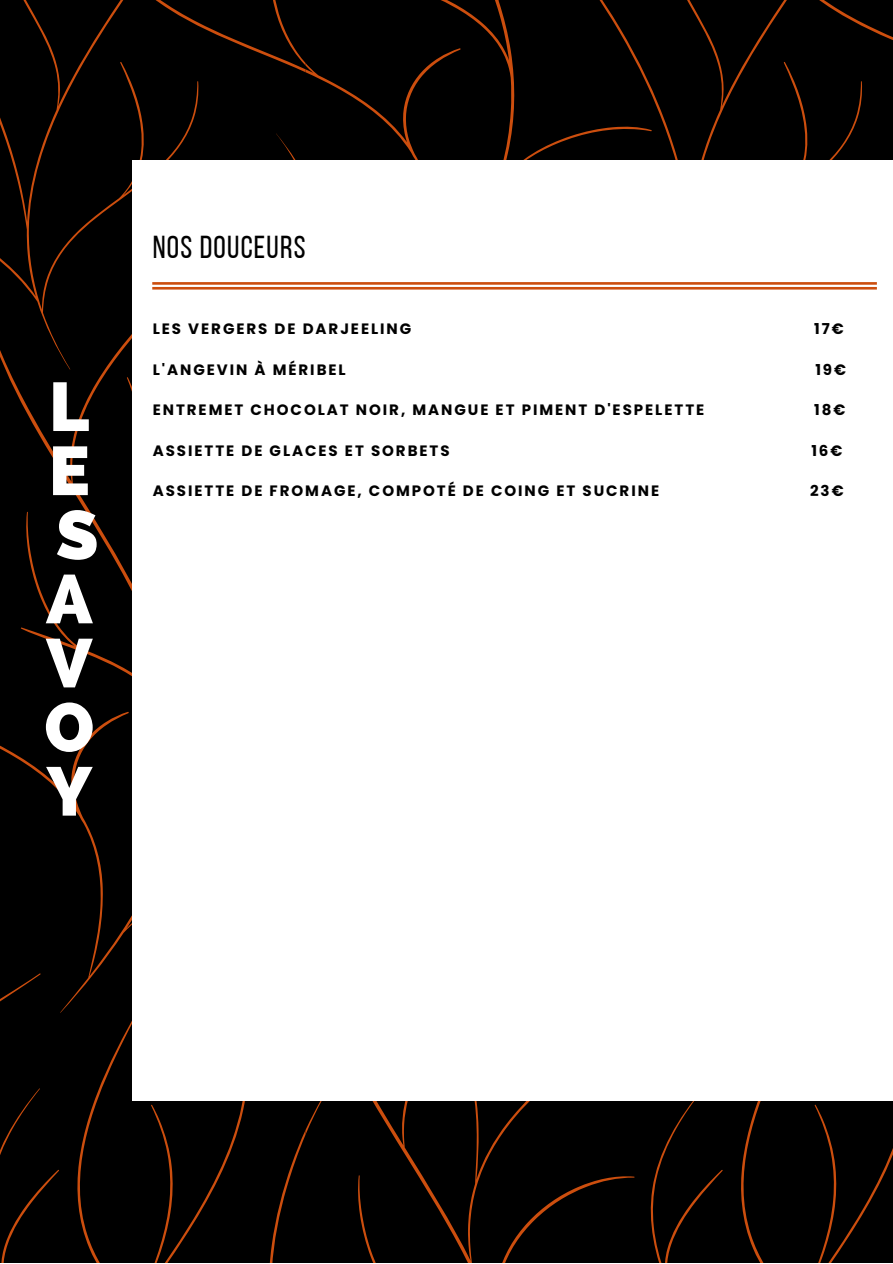
<style>
.page{position:relative;width:893px;height:1264px;background:#fff}
.page>*{position:absolute;margin:0;border:0;box-sizing:border-box;transform-origin:0 0}
.t1{font:800 68.7px/64.1px "Raleway";color:#fff}
.t2{font:31.65px "Bebas Neue";letter-spacing:.04em;color:#000}
.t3{font:700 15px "Poppins";letter-spacing:.13em;color:#000}
</style>
<div class="page">
<div style="left:0;top:0;width:305px;height:1262px;background:#000"></div>
<svg style="left:268px;top:1100px;width:37px;height:162px"></svg>
<div style="left:305px;top:0;width:587px;height:1262px;background:#000"></div>
<div style="left:132px;top:161px;width:760px;height:939px;background:#fff"></div>
<svg style="left:152px;top:133px;width:724px;height:157px"></svg>
<h1 class="t1" style="left:44px;top:375px;width:55px">L<br>E<br>S<br>A<br>V<br>O<br>Y</h1>
<h2 class="t2" style="left:153px;top:234px;width:154px">NOS DOUCEURS</h2>
<p class="t3" style="left:153px;top:318px;width:260px">LES VERGERS DE DARJEELING</p>
<p class="t3" style="left:814px;top:318px;width:31px">17€</p>
<p class="t3" style="left:153px;top:359px;width:194px">L'ANGEVIN À MÉRIBEL</p>
<p class="t3" style="left:815px;top:359px;width:32px">19€</p>
<p class="t3" style="left:153px;top:399px;width:553px">ENTREMET CHOCOLAT NOIR, MANGUE ET PIMENT D'ESPELETTE</p>
<p class="t3" style="left:814px;top:399px;width:33px">18€</p>
<p class="t3" style="left:153px;top:440px;width:298px">ASSIETTE DE GLACES ET SORBETS</p>
<p class="t3" style="left:811px;top:440px;width:33px">16€</p>
<p class="t3" style="left:153px;top:480px;width:508px">ASSIETTE DE FROMAGE, COMPOTÉ DE COING ET SUCRINE</p>
<p class="t3" style="left:810px;top:480px;width:35px">23€</p>
</div>
